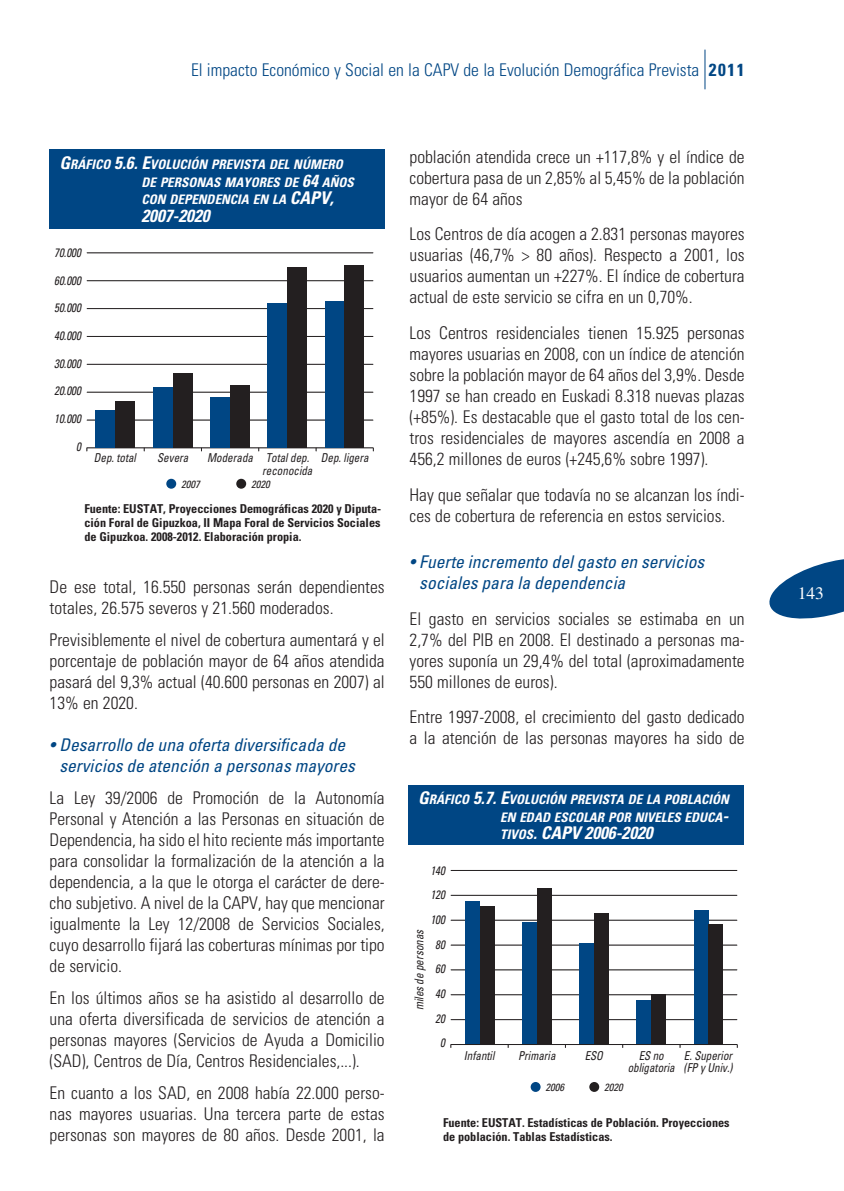
<style>
.page{position:relative;width:844px;height:1191px;background:#fff}
.page>*{position:absolute;margin:0;border:0;box-sizing:border-box;transform-origin:0 0}
.t1{font:17.5px/21px "Univers Condensed Light OV ZWWNXA";color:#231f20;text-align:justify}
.t2{font:17.5px/21px "Univers Condensed Oblique OV EXWNXA";color:#004684}
.t3{font:17.5px "Univers Condensed Light OV ZWWNXA";color:#004684}
.t4{font:17.5px "Univers Condensed Bold Oblique OV CXWNXA";color:#fff}
.t5{font:17.5px "Times Roman OV BXWNXA";color:#fff}
.t6{font:13.12px/17.5px "Univers Condensed Bold Oblique OV CXWNXA";color:#fff}
.t7{font:12.25px/14px "Univers Condensed Bold OV AXWNXA";color:#231f20;text-align:justify}
.t8{font:12.25px/12.2px "Univers Condensed Oblique OV GXWNXA";color:#231f20;scale:.9 1}
.t9{font:10.5px "Univers Condensed Oblique OV GXWNXA";color:#231f20}
.s1{font-family:"Univers Condensed Bold OV AXWNXA"}
.s2{font-size:17.5px}
.s3{font-size:13.12px}
</style>
<div class="page">
<hr style="left:704px;top:50px;width:1px;height:39px;background:#004684">
<svg style="left:769px;top:559px;width:74px;height:60px"></svg>
<div style="left:50px;top:149px;width:334px;height:79px;background:#004684"></div>
<div style="left:408px;top:785px;width:335px;height:60px;background:#004684"></div>
<hr style="left:87px;top:420px;width:286px;height:1px;background:#231f20">
<hr style="left:87px;top:392px;width:286px;height:1px;background:#231f20">
<hr style="left:87px;top:364px;width:286px;height:1px;background:#231f20">
<hr style="left:87px;top:252px;width:286px;height:1px;background:#231f20">
<hr style="left:87px;top:280px;width:286px;height:1px;background:#231f20">
<hr style="left:87px;top:308px;width:286px;height:1px;background:#231f20">
<hr style="left:87px;top:336px;width:286px;height:1px;background:#231f20">
<div style="left:236px;top:479px;width:10px;height:10px;background:#231f20;border-radius:50%"></div>
<div style="left:166px;top:479px;width:10px;height:10px;background:#004684;border-radius:50%"></div>
<hr style="left:87px;top:447px;width:286px;height:1px;background:#231f20">
<div style="left:95px;top:410px;width:20px;height:38px;background:#004684"></div>
<div style="left:115px;top:402px;width:20px;height:46px;background:#231f20"></div>
<div style="left:153px;top:388px;width:20px;height:60px;background:#004684"></div>
<div style="left:173px;top:374px;width:19px;height:74px;background:#231f20"></div>
<div style="left:210px;top:398px;width:20px;height:50px;background:#004684"></div>
<div style="left:230px;top:386px;width:20px;height:62px;background:#231f20"></div>
<div style="left:267px;top:303px;width:20px;height:145px;background:#004684"></div>
<div style="left:287px;top:268px;width:20px;height:180px;background:#231f20"></div>
<div style="left:324px;top:301px;width:20px;height:147px;background:#004684"></div>
<div style="left:344px;top:265px;width:20px;height:183px;background:#231f20"></div>
<hr style="left:450px;top:1019px;width:287px;height:1px;background:#231f20">
<hr style="left:450px;top:994px;width:287px;height:1px;background:#231f20">
<hr style="left:450px;top:969px;width:287px;height:1px;background:#231f20">
<hr style="left:450px;top:895px;width:287px;height:1px;background:#231f20">
<hr style="left:450px;top:920px;width:287px;height:1px;background:#231f20">
<hr style="left:450px;top:944px;width:287px;height:1px;background:#231f20">
<hr style="left:450px;top:870px;width:287px;height:1px;background:#231f20">
<div style="left:464px;top:901px;width:15px;height:143px;background:#004684"></div>
<div style="left:479px;top:906px;width:15px;height:138px;background:#231f20"></div>
<div style="left:522px;top:922px;width:14px;height:122px;background:#004684"></div>
<div style="left:536px;top:888px;width:15px;height:156px;background:#231f20"></div>
<div style="left:579px;top:942px;width:15px;height:102px;background:#004684"></div>
<div style="left:594px;top:913px;width:14px;height:131px;background:#231f20"></div>
<div style="left:636px;top:1000px;width:15px;height:44px;background:#004684"></div>
<div style="left:651px;top:994px;width:15px;height:50px;background:#231f20"></div>
<div style="left:589px;top:1082px;width:10px;height:10px;background:#231f20;border-radius:50%"></div>
<div style="left:530px;top:1082px;width:10px;height:10px;background:#004684;border-radius:50%"></div>
<div style="left:693px;top:910px;width:15px;height:134px;background:#004684"></div>
<div style="left:708px;top:924px;width:15px;height:120px;background:#231f20"></div>
<hr style="left:450px;top:1044px;width:287px;height:1px;background:#231f20">
<p class="t3" style="left:191px;top:59px;width:555px">El impacto Económico y Social en la CAPV de la Evolución Demográfica Prevista <span class="s1">2011</span></p>
<p class="t6" style="left:141px;top:155px;width:214px;text-indent:-82px"><span class="s2">G</span>RÁFICO <span class="s2">5.6. E</span>VOLUCIÓN PREVISTA DEL NÚMERO<br>DE PERSONAS MAYORES DE <span class="s2">64</span> AÑOS<br>CON DEPENDENCIA EN LA <span class="s2">CAPV,</span></p>
<p class="t4" style="left:141px;top:205px;width:69px">2007-2020</p>
<p class="t8" style="left:54px;top:247px;width:31px">70.000</p>
<p class="t8" style="left:54px;top:274px;width:31px">60.000</p>
<p class="t8" style="left:54px;top:302px;width:31px">50.000</p>
<p class="t8" style="left:54px;top:329px;width:31px">40.000</p>
<p class="t8" style="left:54px;top:357px;width:31px">30.000</p>
<p class="t8" style="left:54px;top:385px;width:31px">20.000</p>
<p class="t8" style="left:54px;top:412px;width:31px">10.000</p>
<p class="t8" style="left:76px;top:440px;width:7px">0</p>
<p class="t8" style="left:94px;top:452px;width:48px">Dep. total</p>
<p class="t8" style="left:157px;top:452px;width:36px">Severa</p>
<p class="t8" style="left:207px;top:452px;width:118px;text-align:right">Moderada Total dep. reconocida</p>
<p class="t8" style="left:321px;top:452px;width:55px">Dep. ligera</p>
<p class="t9" style="left:181px;top:478px;width:20px">2007</p>
<p class="t9" style="left:251px;top:478px;width:20px">2020</p>
<p class="t7" style="left:84px;top:501px;width:298px">Fuente: EUSTAT, Proyecciones Demográficas 2020 y Diputa&shy;ción Foral de Gipuzkoa, II Mapa Foral de Servicios Sociales de Gipuzkoa. 2008-2012. Elaboración propia.</p>
<p class="t1" style="left:50px;top:576px;width:336px">De ese total, 16.550 personas serán dependientes totales, 26.575 severos y 21.560 moderados.</p>
<p class="t1" style="left:50px;top:629px;width:336px">Previsiblemente el nivel de cobertura aumentará y el porcentaje de población mayor de 64 años atendida pasará del 9,3% actual (40.600 personas en 2007) al 13% en 2020.</p>
<p class="t2" style="left:50px;top:734px;width:307px;text-align:center">• Desarrollo de una oferta diversificada de servicios de atención a personas mayores</p>
<p class="t1" style="left:50px;top:787px;width:336px">La Ley 39/2006 de Promoción de la Autonomía Personal y Atención a las Personas en situación de Dependencia, ha sido el hito reciente más importante para consolidar la formalización de la atención a la dependencia, a la que le otorga el carácter de dere&shy;cho subjetivo. A nivel de la CAPV, hay que mencionar igualmente la Ley 12/2008 de Servicios Sociales, cuyo desarrollo fijará las coberturas mínimas por tipo de servicio.</p>
<p class="t1" style="left:50px;top:987px;width:336px">En los últimos años se ha asistido al desarrollo de una oferta diversificada de servicios de atención a personas mayores (Servicios de Ayuda a Domicilio (SAD), Centros de Día, Centros Residenciales,...).</p>
<p class="t1" style="left:50px;top:1082px;width:336px">En cuanto a los SAD, en 2008 había 22.000 perso&shy;nas mayores usuarias. Una tercera parte de estas personas son mayores de 80 años. Desde 2001, la</p>
<p class="t1" style="left:409px;top:146px;width:336px">población atendida crece un +117,8% y el índice de cobertura pasa de un 2,85% al 5,45% de la población mayor de 64 años</p>
<p class="t1" style="left:409px;top:223px;width:336px">Los Centros de día acogen a 2.831 personas mayores usuarias (46,7% &gt; 80 años). Respecto a 2001, los usuarios aumentan un +227%. El índice de cobertura actual de este servicio se cifra en un 0,70%.</p>
<p class="t1" style="left:409px;top:322px;width:336px">Los Centros residenciales tienen 15.925 personas mayores usuarias en 2008, con un índice de atención sobre la población mayor de 64 años del 3,9%. Desde 1997 se han creado en Euskadi 8.318 nuevas plazas (+85%). Es destacable que el gasto total de los cen&shy;tros residenciales de mayores ascendía en 2008 a 456,2 millones de euros (+245,6% sobre 1997).</p>
<p class="t1" style="left:409px;top:484px;width:336px">Hay que señalar que todavía no se alcanzan los índi&shy;ces de cobertura de referencia en estos servicios.</p>
<p class="t2" style="left:419px;top:551px;width:286px;text-indent:-10px">• Fuerte incremento del gasto en servicios sociales para la dependencia</p>
<p class="t1" style="left:409px;top:608px;width:336px">El gasto en servicios sociales se estimaba en un 2,7% del PIB en 2008. El destinado a personas ma&shy;yores suponía un 29,4% del total (aproximadamente 550 millones de euros).</p>
<p class="t1" style="left:409px;top:706px;width:336px">Entre 1997-2008, el crecimiento del gasto dedicado a la atención de las personas mayores ha sido de</p>
<p class="t6" style="left:418px;top:790px;width:312px;text-align:right"><span class="s2">G</span>RÁFICO <span class="s2">5.7. E</span>VOLUCIÓN PREVISTA DE LA POBLACIÓN<br>EN EDAD ESCOLAR POR NIVELES EDUCA<span class="s2">-</span></p>
<p class="t4" style="left:500px;top:822px;width:154px"><span class="s3">TIVOS</span>. CAPV 2006-2020</p>
<p class="t8" style="left:430px;top:858px;width:18px;line-height:24.7px">140<br>120</p>
<p class="t8" style="left:430px;top:913px;width:18px">100</p>
<p class="t8" style="left:413px;top:1010px;width:91px;rotate:-90deg">miles de personas</p>
<p class="t8" style="left:435px;top:938px;width:12px">80</p>
<p class="t8" style="left:435px;top:963px;width:12px">60</p>
<p class="t8" style="left:435px;top:987px;width:12px">40</p>
<p class="t8" style="left:435px;top:1012px;width:12px">20</p>
<p class="t8" style="left:440px;top:1036px;width:7px">0</p>
<p class="t8" style="left:584px;top:1049px;width:22px">ESO</p>
<p class="t8" style="left:627px;top:1049px;width:54px;text-align:center">ES no obligatoria</p>
<p class="t8" style="left:683px;top:1049px;width:56px">E. Superior (FP y Univ.)</p>
<p class="t8" style="left:464px;top:1049px;width:35px">Infantil</p>
<p class="t8" style="left:518px;top:1049px;width:43px">Primaria</p>
<p class="t9" style="left:545px;top:1081px;width:20px">2006</p>
<p class="t9" style="left:604px;top:1081px;width:20px">2020</p>
<p class="t7" style="left:443px;top:1115px;width:288px">Fuente: EUSTAT. Estadísticas de Población. Proyecciones de población. Tablas Estadísticas.</p>
<p class="t5" style="left:797px;top:583px;width:28px">143</p>
</div>
